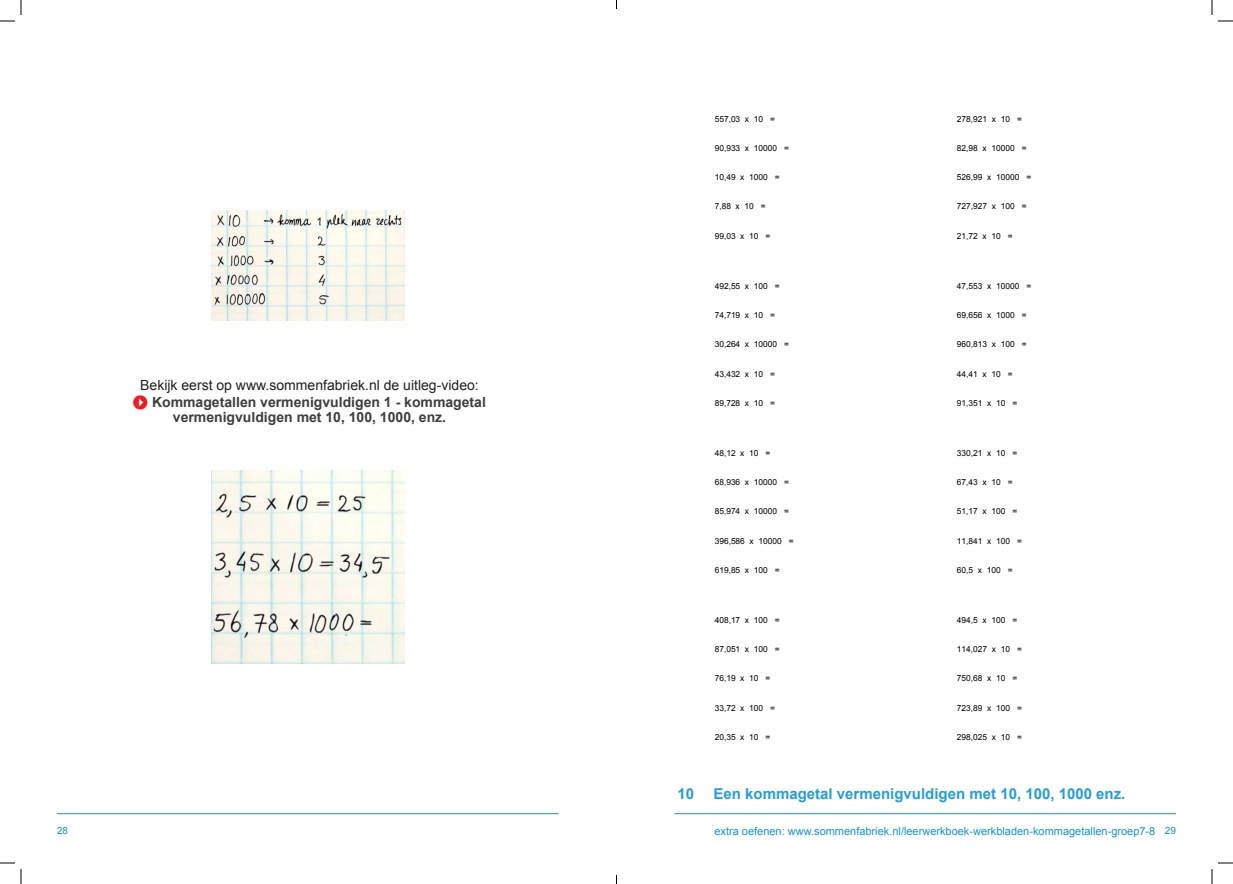
<style>
.page{position:relative;width:1233px;height:884px;background:#fff}
.page>*{position:absolute;margin:0;border:0;box-sizing:border-box;transform-origin:0 0}
.inhoudsopgave_hoofdstuk{font:700 15px "Arial";color:#259ed9}
.t1{font:700 14px/15px "Arial";color:#3e3e3f;text-align:center}
.t2{font:14px "Arial";color:#231f20}
.t3{font:11px "Arial";color:#1197d6}
.t4{font:10px "Arial";color:#1197d6}
.t5{font:8.4px "Arial";color:#000}
.s1{font-family:"Arrowstfb";font-weight:400;color:#ee1d23}
</style>
<div class="page">
<hr style="left:674px;top:813px;width:502px;height:1px;background:#1197d6">
<hr style="left:57px;top:813px;width:501px;height:1px;background:#1197d6">
<img style="left:211px;top:211px;width:193px;height:109px">
<img style="left:211px;top:470px;width:193px;height:193px">
<svg style="left:1218px;top:20px;width:15px;height:2px"></svg>
<svg style="left:1218px;top:862px;width:15px;height:2px"></svg>
<svg style="left:0;top:0;width:22px;height:22px"></svg>
<svg style="left:0;top:862px;width:22px;height:22px"></svg>
<svg style="left:1211px;top:0;width:1px;height:15px"></svg>
<svg style="left:1211px;top:869px;width:1px;height:15px"></svg>
<p class="t2" style="left:140px;top:376px;width:340px">Bekijk eerst op www.sommenfabriek.nl de uitleg-video:</p>
<p class="t1" style="left:133px;top:395px;width:354px"><span class="s1">I</span> Kommagetallen vermenigvuldigen 1 - kommagetal vermenigvuldigen met 10, 100, 1000, enz.</p>
<p class="t5" style="left:714px;top:113px;width:62px">557,03 x 10 =</p>
<p class="t5" style="left:957px;top:113px;width:66px">278,921 x 10 =</p>
<p class="t5" style="left:714px;top:143px;width:76px">90,933 x 10000 =</p>
<p class="t5" style="left:957px;top:143px;width:71px">82,98 x 10000 =</p>
<p class="t5" style="left:714px;top:172px;width:66px">10,49 x 1000 =</p>
<p class="t5" style="left:957px;top:172px;width:76px">526,99 x 10000 =</p>
<p class="t5" style="left:714px;top:201px;width:52px">7,88 x 10 =</p>
<p class="t5" style="left:957px;top:201px;width:71px">727,927 x 100 =</p>
<p class="t5" style="left:714px;top:230px;width:57px">99,03 x 10 =</p>
<p class="t5" style="left:957px;top:230px;width:57px">21,72 x 10 =</p>
<p class="t5" style="left:714px;top:280px;width:66px">492,55 x 100 =</p>
<p class="t5" style="left:957px;top:280px;width:76px">47,553 x 10000 =</p>
<p class="t5" style="left:714px;top:310px;width:62px">74,719 x 10 =</p>
<p class="t5" style="left:957px;top:310px;width:71px">69,656 x 1000 =</p>
<p class="t5" style="left:714px;top:339px;width:76px">30,264 x 10000 =</p>
<p class="t5" style="left:957px;top:339px;width:71px">960,813 x 100 =</p>
<p class="t5" style="left:714px;top:368px;width:62px">43,432 x 10 =</p>
<p class="t5" style="left:957px;top:368px;width:57px">44,41 x 10 =</p>
<p class="t5" style="left:714px;top:397px;width:62px">89,728 x 10 =</p>
<p class="t5" style="left:957px;top:397px;width:62px">91,351 x 10 =</p>
<p class="t5" style="left:714px;top:447px;width:57px">48,12 x 10 =</p>
<p class="t5" style="left:957px;top:447px;width:62px">330,21 x 10 =</p>
<p class="t5" style="left:714px;top:477px;width:76px">68,936 x 10000 =</p>
<p class="t5" style="left:957px;top:477px;width:57px">67,43 x 10 =</p>
<p class="t5" style="left:714px;top:506px;width:76px">85,974 x 10000 =</p>
<p class="t5" style="left:957px;top:506px;width:62px">51,17 x 100 =</p>
<p class="t5" style="left:714px;top:535px;width:80px">396,586 x 10000 =</p>
<p class="t5" style="left:957px;top:535px;width:66px">11,841 x 100 =</p>
<p class="t5" style="left:714px;top:564px;width:66px">619,85 x 100 =</p>
<p class="t5" style="left:957px;top:564px;width:57px">60,5 x 100 =</p>
<p class="t5" style="left:714px;top:614px;width:66px">408,17 x 100 =</p>
<p class="t5" style="left:957px;top:614px;width:62px">494,5 x 100 =</p>
<p class="t5" style="left:714px;top:644px;width:66px">87,051 x 100 =</p>
<p class="t5" style="left:957px;top:644px;width:66px">114,027 x 10 =</p>
<p class="t5" style="left:714px;top:673px;width:57px">76,19 x 10 =</p>
<p class="t5" style="left:957px;top:673px;width:62px">750,68 x 10 =</p>
<p class="t5" style="left:714px;top:702px;width:62px">33,72 x 100 =</p>
<p class="t5" style="left:957px;top:702px;width:66px">723,89 x 100 =</p>
<p class="t5" style="left:714px;top:731px;width:57px">20,35 x 10 =</p>
<p class="t5" style="left:957px;top:731px;width:66px">298,025 x 10 =</p>
<p class="inhoudsopgave_hoofdstuk" style="left:677px;top:783px;width:18px">10</p>
<p class="inhoudsopgave_hoofdstuk" style="left:713px;top:783px;width:413px">Een kommagetal vermenigvuldigen met 10, 100, 1000 enz.</p>
<p class="t3" style="left:714px;top:823px;width:442px">extra oefenen: www.sommenfabriek.nl/leerwerkboek-werkbladen-kommagetallen-groep7-8</p>
<p class="t4" style="left:57px;top:824px;width:13px">28</p>
<p class="t4" style="left:1164px;top:824px;width:13px">29</p>
</div>
